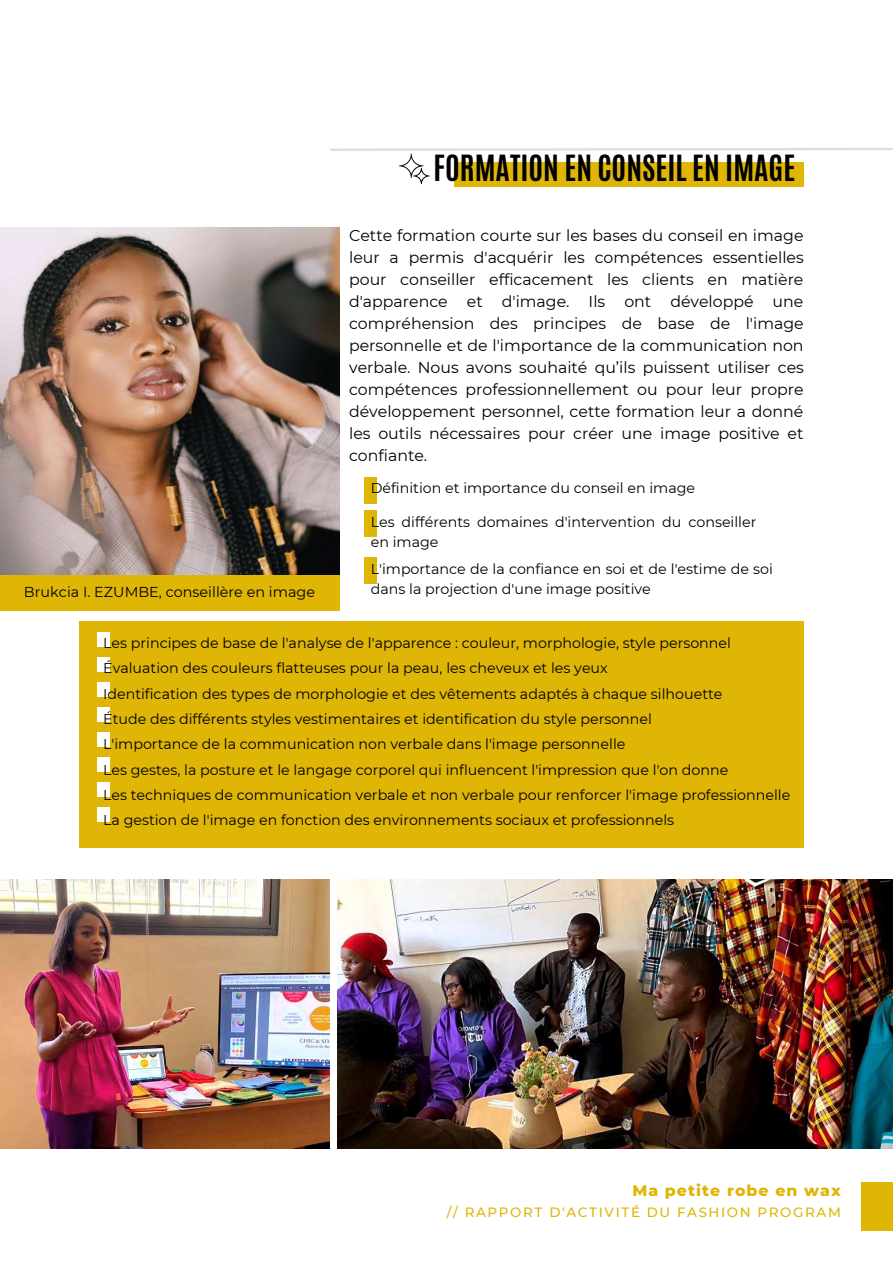
<style>
.page{position:relative;width:893px;height:1263px;background:#fff}
.page>*{position:absolute;margin:0;border:0;box-sizing:border-box;transform-origin:0 0}
.t1{font:700 30.15px "Antonio";color:#000}
.t2{font:15.75px/21.9px "Montserrat";color:#000;text-align:justify}
.t3{font:800 15.67px "Montserrat";letter-spacing:.07em;color:#dfb506}
.t4{font:14.4px "Montserrat";color:#000}
.t5{font:14.25px/25.3px "Montserrat";color:#000}
.t6{font:500 13.42px "Montserrat";letter-spacing:.12em;color:#dfb506}
</style>
<div class="page">
<img style="left:337px;top:879px;width:556px;height:270px">
<div style="left:861px;top:1182px;width:32px;height:48px;background:#dfb506"></div>
<img style="left:0;top:227px;width:339px;height:348px">
<div style="left:0;top:575px;width:339px;height:36px;background:#dfb506"></div>
<div style="left:454px;top:162px;width:349px;height:25px;background:#dfb506"></div>
<svg style="left:330px;top:148px;width:563px;height:36px"></svg>
<div style="left:364px;top:477px;width:13px;height:26px;background:#dfb506"></div>
<div style="left:364px;top:510px;width:13px;height:27px;background:#dfb506"></div>
<div style="left:364px;top:558px;width:13px;height:26px;background:#dfb506"></div>
<div style="left:79px;top:621px;width:725px;height:227px;background:#dfb506"></div>
<div style="left:97px;top:632px;width:12px;height:15px;background:#fff"></div>
<div style="left:97px;top:757px;width:12px;height:14px;background:#fff"></div>
<div style="left:97px;top:657px;width:12px;height:15px;background:#fff"></div>
<div style="left:97px;top:682px;width:12px;height:15px;background:#fff"></div>
<div style="left:97px;top:707px;width:12px;height:15px;background:#fff"></div>
<div style="left:97px;top:732px;width:12px;height:15px;background:#fff"></div>
<div style="left:97px;top:782px;width:12px;height:14px;background:#fff"></div>
<div style="left:97px;top:807px;width:12px;height:14px;background:#fff"></div>
<img style="left:0;top:879px;width:330px;height:270px">
<h1 class="t1" style="left:433px;top:147px;width:363px">FORMATION EN CONSEIL EN IMAGE</h1>
<p class="t4" style="left:24px;top:583px;width:293px">Brukcia I. EZUMBE, conseillère en image</p>
<p class="t2" style="left:349px;top:225px;width:456px">Cette formation courte sur les bases du conseil en image leur a permis d'acquérir les compétences essentielles pour conseiller efficacement les clients en matière d'apparence et d'image. Ils ont développé une compréhension des principes de base de l'image personnelle et de l'importance de la communication non verbale. Nous avons souhaité qu’ils puissent utiliser ces compétences professionnellement ou pour leur propre développement personnel, cette formation leur a donné les outils nécessaires pour créer une image positive et confiante.</p>
<p class="t5" style="left:371px;top:476px;width:326px">Définition et importance du conseil en image</p>
<p class="t5" style="left:371px;top:512px;width:387px;line-height:19.6px">Les différents domaines d'intervention du conseiller en image</p>
<p class="t5" style="left:371px;top:559px;width:404px;line-height:19.6px">L'importance de la confiance en soi et de l'estime de soi dans la projection d'une image positive</p>
<p class="t5" style="left:103px;top:630px;width:688px">Les principes de base de l'analyse de l'apparence : couleur, morphologie, style personnel Évaluation des couleurs flatteuses pour la peau, les cheveux et les yeux<br>Identification des types de morphologie et des vêtements adaptés à chaque silhouette<br>Étude des différents styles vestimentaires et identification du style personnel<br>L'importance de la communication non verbale dans l'image personnelle<br>Les gestes, la posture et le langage corporel qui influencent l'impression que l'on donne<br>Les techniques de communication verbale et non verbale pour renforcer l'image professionnelle La gestion de l'image en fonction des environnements sociaux et professionnels</p>
<p class="t3" style="left:632px;top:1181px;width:210px">Ma petite robe en wax</p>
<p class="t6" style="left:447px;top:1204px;width:395px">// RAPPORT D'ACTIVITÉ DU FASHION PROGRAM</p>
</div>
